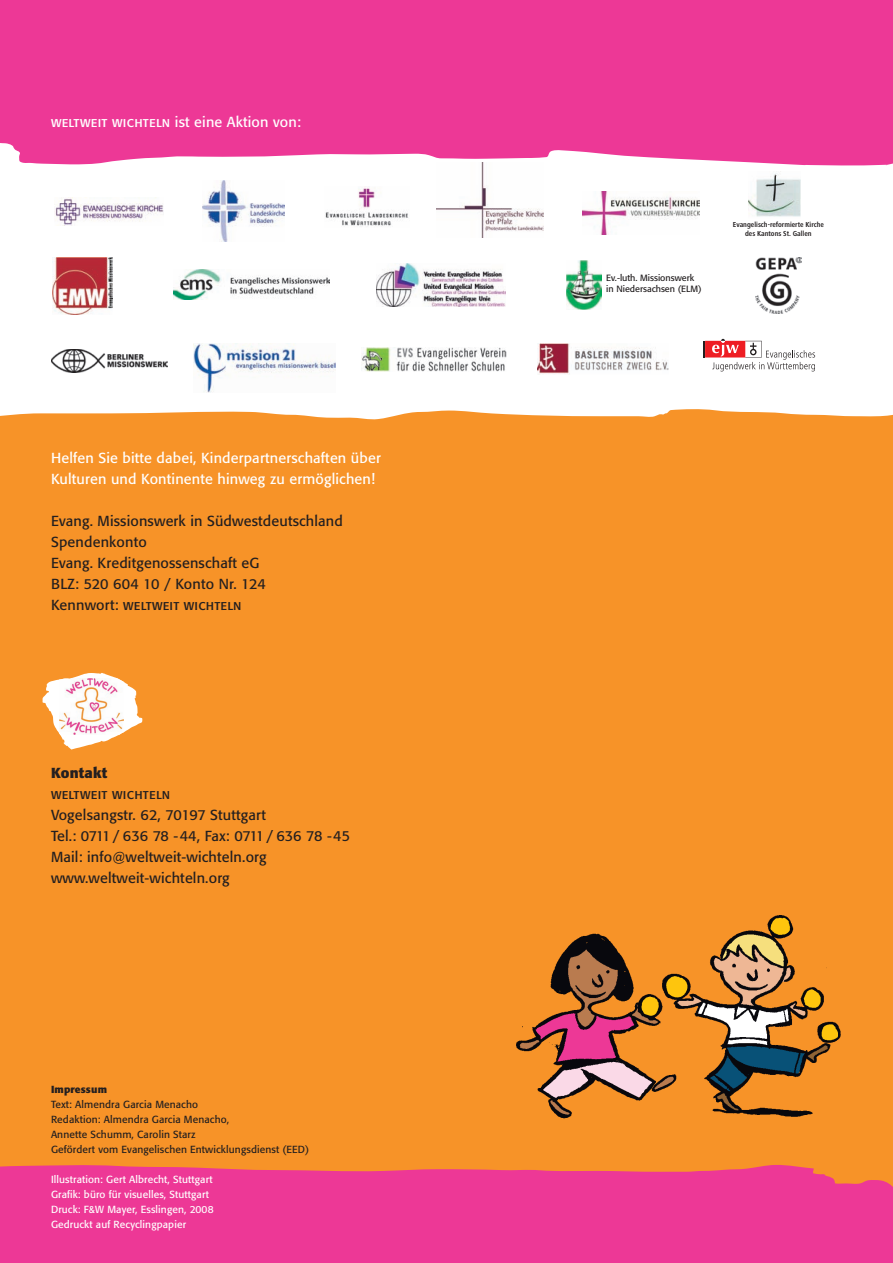
<style>
.page{position:relative;width:893px;height:1263px;background:#fff}
.page>*{position:absolute;margin:0;border:0;box-sizing:border-box;transform-origin:0 0}
.t1{font:14.4px/21px "Formata";letter-spacing:.01em;color:#231f20}
.t2{font:14.4px/21px "Formata";letter-spacing:.01em;color:#fff}
.t3{font:14.4px "Formata Regular SC";letter-spacing:.015em;color:#231f20}
.t4{font:700 14.4px "Formata";letter-spacing:.01em;color:#231f20}
.t5{font:10.2px/15px "Formata";letter-spacing:.01em;color:#231f20}
.t6{font:10.2px/15px "Formata";letter-spacing:.01em;color:#fff}
.t7{font:700 10.2px "Formata";letter-spacing:.01em;color:#231f20}
.t8{font:9px/10.5px "Formata";color:#231f20}
.t9{font:700 condensed 7.5px/9px "Frutiger Next LT";color:#231f20;text-align:center}
.s1{font-family:"Formata Regular SC"}
.s2{font-family:"Formata"}
</style>
<div class="page">
<div style="left:0;top:340px;width:893px;height:923px;background:#f79328"></div>
<svg style="left:0;top:171px;width:893px;height:249px"></svg>
<div style="left:0;top:1165px;width:893px;height:98px;background:#ed3896"></div>
<div style="left:0;top:0;width:893px;height:166px;background:#ed3896"></div>
<div style="left:324px;top:187px;width:85px;height:44px;background:#fff"></div>
<img style="left:325px;top:187px;width:84px;height:40px">
<div style="left:437px;top:160px;width:108px;height:88px;background:#fff"></div>
<img style="left:437px;top:162px;width:107px;height:75px">
<div style="left:55px;top:198px;width:108px;height:29px;background:#fff"></div>
<img style="left:55px;top:198px;width:108px;height:27px">
<div style="left:202px;top:181px;width:85px;height:66px;background:#fff"></div>
<img style="left:202px;top:181px;width:83px;height:61px">
<div style="left:579px;top:187px;width:122px;height:49px;background:#fff"></div>
<img style="left:582px;top:191px;width:117px;height:43px">
<div style="left:169px;top:267px;width:161px;height:40px;background:#fff"></div>
<img style="left:173px;top:270px;width:157px;height:30px">
<div style="left:52px;top:257px;width:64px;height:61px;background:#fff"></div>
<img style="left:53px;top:257px;width:60px;height:58px">
<div style="left:746px;top:257px;width:91px;height:58px;background:#fff"></div>
<img style="left:756px;top:257px;width:46px;height:57px">
<img style="left:748px;top:172px;width:52px;height:46px">
<img style="left:193px;top:344px;width:142px;height:48px">
<img style="left:566px;top:260px;width:35px;height:50px">
<div style="left:362px;top:341px;width:149px;height:38px;background:#fff"></div>
<img style="left:362px;top:347px;width:144px;height:24px">
<div style="left:537px;top:343px;width:136px;height:31px;background:#fff"></div>
<img style="left:537px;top:343px;width:132px;height:31px">
<img style="left:51px;top:349px;width:116px;height:23px">
<img style="left:376px;top:263px;width:130px;height:43px">
<svg style="left:704px;top:339px;width:111px;height:32px"></svg>
<svg style="left:42px;top:673px;width:101px;height:77px"></svg>
<img style="left:59px;top:678px;width:65px;height:56px">
<img style="left:516px;top:933px;width:124px;height:186px">
<img style="left:640px;top:915px;width:201px;height:202px">
<p class="t2" style="left:51px;top:111px;width:251px"><span class="s1">weltweit wichteln</span> ist eine Aktion von:</p>
<p class="t2" style="left:51px;top:447px;width:331px">Helfen Sie bitte dabei, Kinder partner schaften über<br>Kulturen und Kontinente hinweg zu ermöglichen!</p>
<p class="t1" style="left:51px;top:510px;width:293px">Evang. Missionswerk in Südwestdeutschland<br>Spendenkonto<br>Evang. Kreditgenossenschaft eG<br>BLZ: 520 604 10 / Konto Nr. 124</p>
<p class="t3" style="left:51px;top:596px;width:192px"><span class="s2">Kennwort:</span> weltweit wichteln</p>
<p class="t4" style="left:51px;top:764px;width:58px">Kontakt</p>
<p class="t3" style="left:51px;top:785px;width:121px">weltweit wichteln</p>
<p class="t1" style="left:51px;top:804px;width:301px">Vogelsangstr. 62, 70197 Stuttgart<br>Tel.: 0711 / 636 78 -44, Fax: 0711 / 636 78 -45<br>Mail: info@weltweit-wichteln.org www.weltweit-wichteln.org</p>
<p class="t7" style="left:51px;top:1083px;width:58px">Impressum</p>
<p class="t5" style="left:51px;top:1097px;width:260px">Text: Almendra Garcia Menacho<br>Redaktion: Almendra Garcia Menacho,<br>Annette Schumm, Carolin Starz<br>Gefördert vom Evangelischen Entwicklungsdienst (EED)</p>
<p class="t6" style="left:51px;top:1172px;width:164px">Illustration: Gert Albrecht, Stuttgart Grafik: büro für visuelles, Stuttgart Druck: F&amp;W Mayer, Esslingen, 2008<br>Gedruckt auf Recyclingpapier</p>
<p class="t8" style="left:606px;top:273px;width:97px">Ev.-luth. Missionswerk in Niedersachsen (ELM)</p>
<p class="t9" style="left:733px;top:220px;width:93px">Evangelisch-reformierte Kirche des Kantons St. Gallen</p>
</div>
